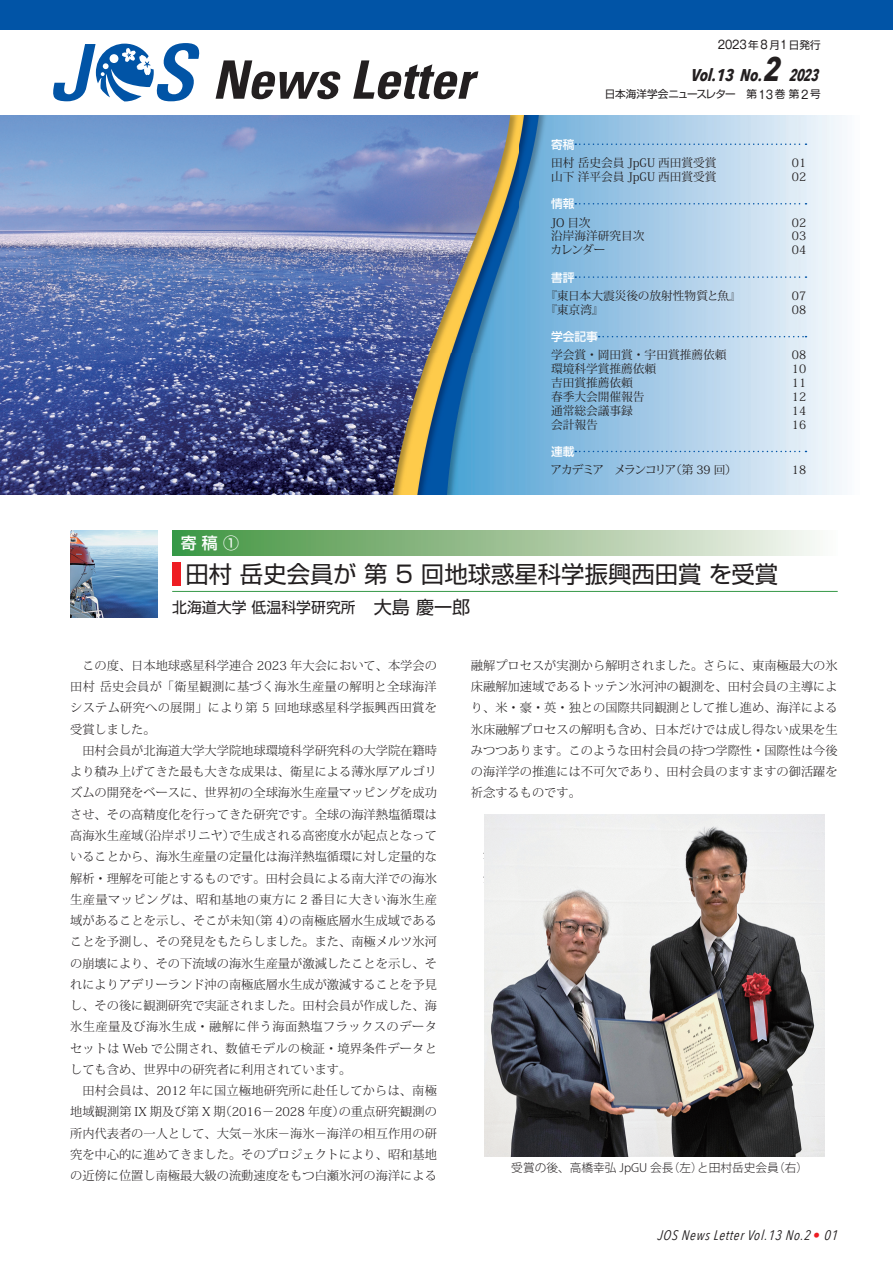
<style>
.page{position:relative;width:893px;height:1263px;background:#fff}
.page>*{position:absolute;margin:0;border:0;box-sizing:border-box;transform-origin:0 0}
.t1{font:23.4px "Shin Go Pro";color:#231f20}
.t2{font:italic 700 16.95px "Avenir Next Condensed";color:#231f20}
.t3{font:500 15.9px "Shin Go Pro";color:#fff}
.t4{font:14.85px "Shin Go Pro";color:#231f20}
.t5{font:italic 13.8px "Avenir Next Condensed";letter-spacing:.045em;color:#231f20}
.t6{font:300 12.15px/21.3px "Koz Min Pro";color:#231f20;text-align:justify}
.t7{font:11.7px "Koz Min Pr 6 N";color:#231f20}
.t8{font:300 11.7px "Koz Go Pro";color:#231f20}
.t9{font:11.7px "Koz Min Pr 6 N";letter-spacing:-.115em;color:#231f20}
.t10{font:500 11.7px "Shin Go Pro";color:#fff}
.t11{font:11.7px "Gothic MB101 Pro";color:#231f20;scale:.91 1}
.t12{font:10.65px "Shin Go Pro";letter-spacing:-.04em;color:#231f20}
.s1{font-family:"Shin Go Pro";font-size:10.65px}
.s2{font-size:34.05px}
.s3{font-family:"Gothic MB101 Pro";font-size:11.7px}
.s4{font-size:18px}
.s5{color:#ee1d23}
</style>
<div class="page">
<img style="left:484px;top:814px;width:341px;height:343px">
<div style="left:0;top:0;width:893px;height:30px;background:#0154a6"></div>
<img style="left:510px;top:115px;width:335px;height:380px">
<img style="left:70px;top:530px;width:87px;height:87px">
<svg style="left:575px;top:143px;width:231px;height:2px"></svg>
<svg style="left:575px;top:203px;width:231px;height:1px"></svg>
<svg style="left:575px;top:276px;width:231px;height:2px"></svg>
<svg style="left:599px;top:336px;width:207px;height:1px"></svg>
<svg style="left:575px;top:451px;width:231px;height:1px"></svg>
<img style="left:0;top:115px;width:510px;height:380px">
<div style="left:172px;top:530px;width:666px;height:26px;background:linear-gradient(to right,#40923e,#fbf6f2)"></div>
<hr style="left:172px;top:591px;width:666px;height:1px;background:#359847">
<div style="left:172px;top:562px;width:9px;height:23px;background:#ee1d23"></div>
<svg style="left:216px;top:60px;width:125px;height:39px"></svg>
<svg style="left:353px;top:60px;width:125px;height:39px"></svg>
<svg style="left:53px;top:43px;width:147px;height:58px"></svg>
<p class="t11" style="left:718px;top:35px;width:114px">2023<span class="s1">年</span>8<span class="s1">月</span>1<span class="s1">日発行</span></p>
<h2 class="t2" style="left:691px;top:65px;width:131px">Vol.13 No.<span class="s2">2</span> 2023</h2>
<p class="t12" style="left:605px;top:86px;width:217px">日本海洋学会ニュースレター　第<span class="s3">13</span> 巻 第<span class="s3">2</span> 号</p>
<p class="t10" style="left:551px;top:135px;width:25px">寄稿</p>
<p class="t7" style="left:551px;top:156px;width:167px">田村 岳史会員 JpGU 西田賞受賞</p>
<p class="t7" style="left:792px;top:156px;width:16px">01</p>
<p class="t7" style="left:551px;top:170px;width:167px">山下 洋平会員 JpGU 西田賞受賞</p>
<p class="t7" style="left:792px;top:170px;width:16px">02</p>
<p class="t10" style="left:551px;top:194px;width:25px">情報</p>
<p class="t7" style="left:551px;top:216px;width:41px">JO 目次</p>
<p class="t7" style="left:792px;top:216px;width:16px">02</p>
<p class="t7" style="left:551px;top:229px;width:95px">沿岸海洋研究目次</p>
<p class="t7" style="left:792px;top:229px;width:16px">03</p>
<p class="t7" style="left:550px;top:243px;width:57px">カレンダー</p>
<p class="t7" style="left:792px;top:243px;width:16px">04</p>
<p class="t10" style="left:551px;top:268px;width:25px">書評</p>
<p class="t7" style="left:545px;top:289px;width:197px">『東日本大震災後の放射性物質と魚』</p>
<p class="t7" style="left:792px;top:289px;width:16px">07</p>
<p class="t7" style="left:545px;top:303px;width:59px">『東京湾』</p>
<p class="t7" style="left:792px;top:303px;width:16px">08</p>
<p class="t10" style="left:551px;top:327px;width:48px">学会記事</p>
<p class="t7" style="left:551px;top:348px;width:177px">学会賞・岡田賞・宇田賞推薦依頼</p>
<p class="t7" style="left:792px;top:348px;width:16px">08</p>
<p class="t7" style="left:551px;top:362px;width:107px">環境科学賞推薦依頼</p>
<p class="t7" style="left:792px;top:362px;width:16px">10</p>
<p class="t7" style="left:551px;top:376px;width:83px">吉田賞推薦依頼</p>
<p class="t7" style="left:792px;top:376px;width:16px">11</p>
<p class="t7" style="left:551px;top:390px;width:95px">春季大会開催報告</p>
<p class="t7" style="left:792px;top:390px;width:16px">12</p>
<p class="t7" style="left:551px;top:404px;width:83px">通常総会議事録</p>
<p class="t7" style="left:792px;top:404px;width:16px">14</p>
<p class="t7" style="left:551px;top:418px;width:48px">会計報告</p>
<p class="t7" style="left:792px;top:418px;width:16px">16</p>
<p class="t10" style="left:551px;top:442px;width:25px">連載</p>
<p class="t9" style="left:551px;top:463px;width:188px">アカデミア　メランコリア（第 39 回）</p>
<p class="t7" style="left:792px;top:463px;width:16px">18</p>
<h3 class="t3" style="left:181px;top:530px;width:60px">寄 稿 ①</h3>
<h1 class="t1" style="left:185px;top:554px;width:594px">田村 岳史会員が 第 5 回地球惑星科学振興西田賞 を受賞</h1>
<p class="t4" style="left:172px;top:595px;width:299px">北海道大学 低温科学研究所<span class="s4">　大島 慶一郎</span></p>
<p class="t6" style="left:70px;top:654px;width:368px;text-indent:12px">この度、日本地球惑星科学連合 2023 年大会において、本学会の田村 岳史会員が「衛星観測に基づく海氷生産量の解明と全球海洋システム研究への展開」により第 5 回地球惑星科学振興西田賞を受賞しました。</p>
<p class="t6" style="left:70px;top:739px;width:368px;text-indent:12px">田村会員が北海道大学大学院地球環境科学研究科の大学院在籍時より積み上げてきた最も大きな成果は、衛星による薄氷厚アルゴリズムの開発をベースに、世界初の全球海氷生産量マッピングを成功させ、その高精度化を行ってきた研究です。全球の海洋熱塩循環は高海氷生産域（沿岸ポリニヤ）で生成される高密度水が起点となっていることから、海氷生産量の定量化は海洋熱塩循環に対し定量的な解析・理解を可能とするものです。田村会員による南大洋での海氷生産量マッピングは、昭和基地の東方に 2 番目に大きい海氷生産域があることを示し、そこが未知（第 4）の南極底層水生成域であることを予測し、その発見をもたらしました。また、南極メルツ氷河の崩壊により、その下流域の海氷生産量が激減したことを示し、それによりアデリーランド沖の南極底層水生成が激減することを予見し、その後に観測研究で実証されました。田村会員が作成した、海氷生産量及び海氷生成・融解に伴う海面熱塩フラックスのデータセットは Web で公開され、数値モデルの検証・境界条件データとしても含め、世界中の研究者に利用されています。</p>
<p class="t6" style="left:70px;top:1079px;width:368px;text-indent:12px">田村会員は、2012 年に国立極地研究所に赴任してからは、南極地域観測第 IX 期及び第 X 期（2016－2028 年度）の重点研究観測の所内代表者の一人として、大気－氷床－海氷－海洋の相互作用の研究を中心的に進めてきました。そのプロジェクトにより、昭和基地の近傍に位置し南極最大級の流動速度をもつ白瀬氷河の海洋による</p>
<p class="t6" style="left:471px;top:654px;width:368px">融解プロセスが実測から解明されました。さらに、東南極最大の氷床融解加速域であるトッテン氷河沖の観測を、田村会員の主導により、米・豪・英・独との国際共同観測として推し進め、海洋による氷床融解プロセスの解明も含め、日本だけでは成し得ない成果を生みつつあります。このような田村会員の持つ学際性・国際性は今後の海洋学の推進には不可欠であり、田村会員のますますの御活躍を祈念するものです。</p>
<p class="t8" style="left:511px;top:1160px;width:298px">受賞の後、高橋幸弘 JpGU 会長（左）と田村岳史会員（右）</p>
<p class="t5" style="left:657px;top:1226px;width:183px">JOS News Letter Vol.13 No.2 <span class="s5">•</span> 01</p>
</div>
